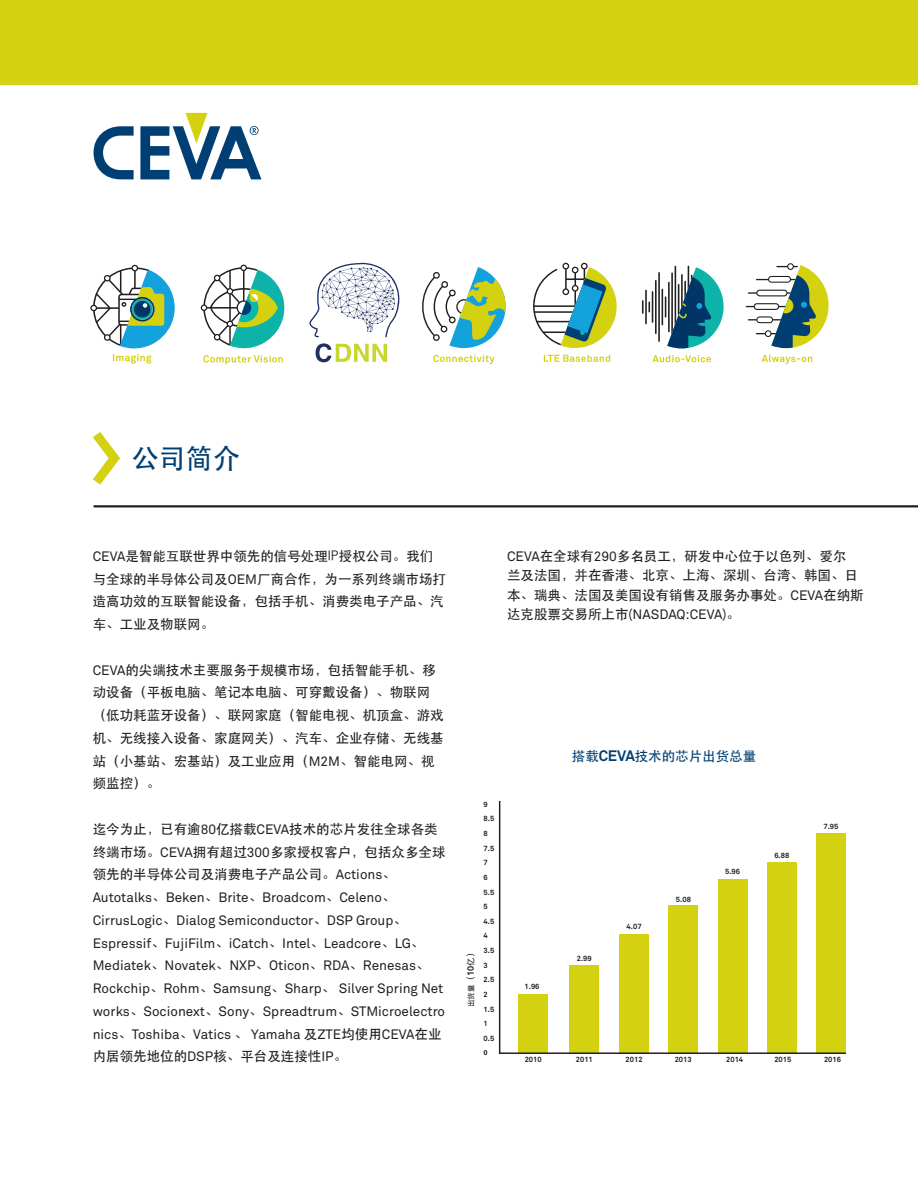
<style>
.page{position:relative;width:918px;height:1188px;background:#fff}
.page>*{position:absolute;margin:0;border:0;box-sizing:border-box;transform-origin:0 0}
.t1{font:97.5px "Meta Book LF";color:#d4d110}
.t2{font:27px "ST Heiti";color:#003f74}
.t3{font:13.5px/22.8px "ST Heiti";color:#231f20}
.t4{font:13.5px/22.8px "Akkurat Std";color:#231f20}
.t5{font:13.5px "ST Heiti";color:#003f74}
.t6{font:700 7.5px/14.5px "Akkurat Std";color:#231f20}
.t7{font:7.5px "ST Heiti";color:#231f20}
.t8{font:7.5px "Meta Bold LF";color:#231f20}
.s1{font-family:"Akkurat Std"}
.s2{font-family:"ST Heiti"}
.s3{font-size:9px}
.s4{font-family:"Akkurat Std";font-weight:700;font-size:9px}
.s5{font-size:8.25px}
.s6{font-family:"Akkurat Std";font-weight:700;font-size:15px}
</style>
<div class="page">
<hr style="left:499px;top:801px;width:1px;height:253px;background:#231f20">
<div style="left:619px;top:935px;width:30px;height:119px;background:#d4d110"></div>
<div style="left:669px;top:905px;width:29px;height:149px;background:#d4d110"></div>
<div style="left:718px;top:879px;width:30px;height:173px;background:#d4d110"></div>
<div style="left:767px;top:862px;width:30px;height:192px;background:#d4d110"></div>
<div style="left:816px;top:834px;width:30px;height:220px;background:#d4d110"></div>
<div style="left:569px;top:966px;width:30px;height:87px;background:#d4d110"></div>
<div style="left:518px;top:994px;width:30px;height:59px;background:#d4d110"></div>
<hr style="left:499px;top:1052px;width:347px;height:2px;background:#231f20">
<svg style="left:94px;top:126px;width:40px;height:53px"></svg>
<svg style="left:140px;top:113px;width:121px;height:66px"></svg>
<div style="left:0;top:0;width:918px;height:85px;background:#d4d110"></div>
<hr style="left:94px;top:505px;width:824px;height:2px;background:#231f20">
<svg style="left:201px;top:265px;width:83px;height:83px"></svg>
<svg style="left:113px;top:354px;width:38px;height:10px"></svg>
<svg style="left:533px;top:263px;width:84px;height:85px"></svg>
<svg style="left:544px;top:355px;width:66px;height:7px"></svg>
<svg style="left:203px;top:355px;width:80px;height:9px"></svg>
<svg style="left:422px;top:267px;width:84px;height:81px"></svg>
<svg style="left:433px;top:355px;width:62px;height:9px"></svg>
<svg style="left:746px;top:263px;width:83px;height:85px"></svg>
<svg style="left:762px;top:355px;width:50px;height:9px"></svg>
<svg style="left:652px;top:355px;width:59px;height:7px"></svg>
<svg style="left:642px;top:266px;width:82px;height:82px"></svg>
<svg style="left:90px;top:265px;width:85px;height:83px"></svg>
<svg style="left:309px;top:263px;width:91px;height:74px"></svg>
<svg style="left:316px;top:343px;width:71px;height:19px"></svg>
<h1 class="t1" style="left:89px;top:396px;width:35px">&lt;</h1>
<h2 class="t2" style="left:132px;top:445px;width:109px">公司简介</h2>
<p class="t3" style="left:93px;top:545px;width:355px"><span class="s1">CEVA</span>是智能互联世界中领先的信号处理IP授权公司。我们与全球的半导体公司及<span class="s1">OEM</span>厂商合作，为一系列终端市场打造高功效的互联智能设备，包括手机、消费类电子产品、汽车、工业及物联网。</p>
<p class="t3" style="left:93px;top:658px;width:352px"><span class="s1">CEVA</span>的尖端技术主要服务于规模市场，包括智能手机、移动设备（平板电脑、笔记本电脑、可穿戴设备）、物联网（低功耗蓝牙设备）、联网家庭（智能电视、机顶盒、游戏机、无线接入设备、家庭网关）、汽车、企业存储、无线基站（小基站、宏基站）及工业应用（<span class="s1">M2M</span>、智能电网、视频监控）。</p>
<p class="t3" style="left:93px;top:818px;width:354px">迄今为止，已有逾<span class="s1">80</span>亿搭载<span class="s1">CEVA</span>技术的芯片发往全球各类终端市场。<span class="s1">CEVA</span>拥有超过<span class="s1">300</span>多家授权客户，包括众多全球领先的半导体公司及消费电子产品公司。<span class="s1">Actions</span>、</p>
<p class="t4" style="left:93px;top:886px;width:354px">Autotalks<span class="s2">、</span>Beken<span class="s2">、</span>Brite<span class="s2">、</span>Broadcom<span class="s2">、</span>Celeno<span class="s2">、</span>CirrusLogic<span class="s2">、</span>Dialog Semiconductor<span class="s2">、</span>DSP Group<span class="s2">、</span>Espressif<span class="s2">、</span>FujiFilm<span class="s2">、</span>iCatch<span class="s2">、</span>Intel<span class="s2">、</span>Leadcore<span class="s2">、</span>LG<span class="s2">、</span>Mediatek<span class="s2">、</span>Novatek<span class="s2">、</span>NXP<span class="s2">、</span>Oticon<span class="s2">、</span>RDA<span class="s2">、</span>Renesas<span class="s2">、</span>Rockchip<span class="s2">、</span>Rohm<span class="s2">、</span>Samsung<span class="s2">、</span>Sharp<span class="s2">、</span> Silver Spring Net works<span class="s2">、</span>Socionext<span class="s2">、</span>Sony<span class="s2">、</span>Spreadtrum<span class="s2">、</span>STMicroelectro nics<span class="s2">、</span>Toshiba<span class="s2">、</span>Vatics <span class="s2">、</span> Yamaha <span class="s2">及</span>ZTE<span class="s2">均使用</span>CEVA<span class="s2">在业</span></p>
<p class="t3" style="left:93px;top:1045px;width:256px">内居领先地位的<span class="s1">DSP</span>核、平台及连接性<span class="s1">IP</span>。</p>
<p class="t3" style="left:507px;top:546px;width:358px;line-height:19.5px"><span class="s1">CEVA</span>在全球有<span class="s1">290</span>多名员工，研发中心位于以色列、爱尔<br>兰及法国，并在香港、北京、上海、深圳、台湾、韩国、日本、瑞典、法国及美国设有销售及服务办事处。<span class="s1">CEVA</span>在纳斯</p>
<p class="t4" style="left:507px;top:603px;width:235px"><span class="s2">达克股票交易所上市</span>(NASDAQ:CEVA)<span class="s2">。</span></p>
<p class="t7" style="left:467px;top:1007px;width:61px;rotate:-90deg">出货量<span class="s3">（</span><span class="s4">10</span><span class="s5">亿</span><span class="s3">）</span></p>
<p class="t6" style="left:484px;top:797px;width:12px">9<br>8.5<br>8<br>7.5<br>7<br>6<br>5.5<br>5<br>4.5<br>4<br>3.5<br>3<br>2.5<br>2<br>1.5<br>1<br>0.5</p>
<p class="t8" style="left:484px;top:1048px;width:6px">0</p>
<p class="t5" style="left:572px;top:749px;width:186px">搭载<span class="s6">CEVA</span>技术的芯片出货总量</p>
<p class="t6" style="left:525px;top:980px;width:16px">1.96</p>
<p class="t6" style="left:577px;top:951px;width:16px">2.99</p>
<p class="t6" style="left:627px;top:919px;width:16px">4.07</p>
<p class="t6" style="left:676px;top:892px;width:16px">5.08</p>
<p class="t6" style="left:725px;top:864px;width:16px">5.96</p>
<p class="t6" style="left:774px;top:848px;width:16px">6.88</p>
<p class="t6" style="left:824px;top:819px;width:16px">7.95</p>
<p class="t6" style="left:525px;top:1052px;width:19px">2010</p>
<p class="t6" style="left:675px;top:1052px;width:19px">2013</p>
<p class="t6" style="left:576px;top:1052px;width:19px">2011</p>
<p class="t6" style="left:726px;top:1052px;width:19px">2014</p>
<p class="t6" style="left:774px;top:1052px;width:19px">2015</p>
<p class="t6" style="left:824px;top:1052px;width:19px">2016</p>
<p class="t6" style="left:626px;top:1052px;width:19px">2012</p>
</div>
